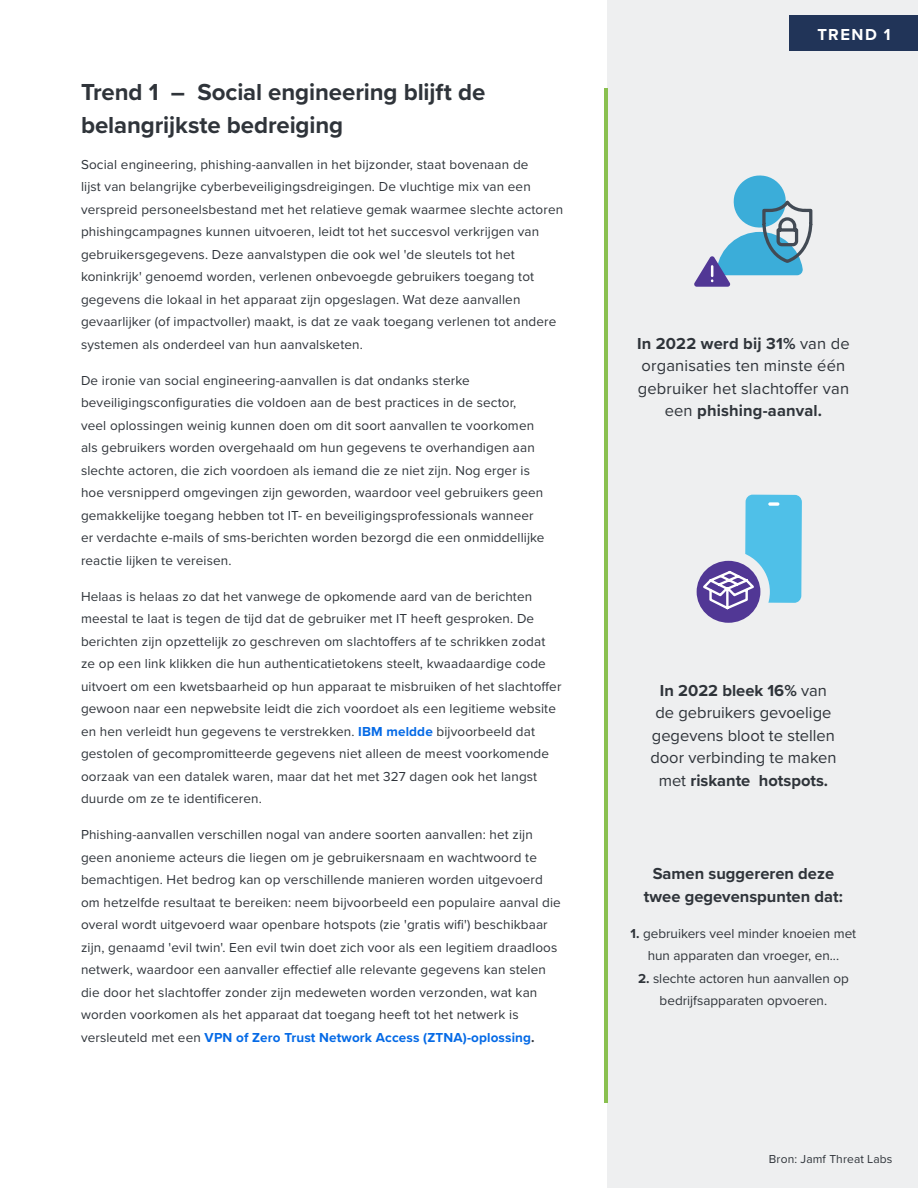
<style>
.page{position:relative;width:918px;height:1188px;background:#fff}
.page>*{position:absolute;margin:0;border:0;box-sizing:border-box;transform-origin:0 0}
.H3_Section_header-US{font:700 24px/33px "Proxima Nova";letter-spacing:-.005em;color:#2f343a}
.t1{font:16.5px/22.5px "Proxima Nova";color:#2f343a;text-align:center}
.t2{font:700 16.5px/22.5px "Proxima Nova";color:#2f343a;text-align:center}
.H3_Section_header-US-2{font:700 16.5px "Proxima Nova";letter-spacing:.09em;color:#fff}
.body{font:13.5px/22.5px "Proxima Nova";letter-spacing:.01em;color:#2f343a}
.t3{font:12px "Proxima Nova";letter-spacing:.01em;color:#2f343a}
.s1{font-weight:700;color:#056ae6}
.s2{font-weight:700}
</style>
<div class="page">
<div style="left:608px;top:0;width:310px;height:1188px;background:#eeeff0"></div>
<div style="left:697px;top:561px;width:63px;height:62px;background:#513795;border-radius:50%"></div>
<svg style="left:700px;top:495px;width:102px;height:116px"></svg>
<hr style="left:604px;top:89px;width:4px;height:1014px;background:#8ac050">
<div style="left:789px;top:15px;width:129px;height:36px;background:#213458"></div>
<svg style="left:694px;top:175px;width:119px;height:112px"></svg>
<h3 class="H3_Section_header-US" style="left:81px;top:75px;width:406px">Trend 1 – Social engineering blijft de belangrijkste bedreiging</h3>
<p class="body" style="left:81px;top:153px;width:484px">Social engineering, phishing-aanvallen in het bijzonder, staat bovenaan de<br>lijst van belangrijke cyberbeveiligingsdreigingen. De vluchtige mix van een verspreid personeelsbestand met het relatieve gemak waarmee slechte actoren phishingcampagnes kunnen uitvoeren, leidt tot het succesvol verkrijgen van gebruikersgegevens. Deze aanvalstypen die ook wel 'de sleutels tot het koninkrijk' genoemd worden, verlenen onbevoegde gebruikers toegang tot gegevens die lokaal in het apparaat zijn opgeslagen. Wat deze aanvallen gevaarlijker (of impactvoller) maakt, is dat ze vaak toegang verlenen tot andere systemen als onderdeel van hun aanvalsketen.</p>
<p class="body" style="left:81px;top:369px;width:465px">De ironie van social engineering-aanvallen is dat ondanks sterke beveiligingsconfiguraties die voldoen aan de best practices in de sector, veel oplossingen weinig kunnen doen om dit soort aanvallen te voorkomen als gebruikers worden overgehaald om hun gegevens te overhandigen aan slechte actoren, die zich voordoen als iemand die ze niet zijn. Nog erger is hoe versnipperd omgevingen zijn geworden, waardoor veel gebruikers geen gemakkelijke toegang hebben tot IT- en beveiligingsprofessionals wanneer er verdachte e-mails of sms-berichten worden bezorgd die een onmiddellijke reactie lijken te vereisen.</p>
<p class="body" style="left:81px;top:585px;width:482px">Helaas is helaas zo dat het vanwege de opkomende aard van de berichten meestal te laat is tegen de tijd dat de gebruiker met IT heeft gesproken. De berichten zijn opzettelijk zo geschreven om slachtoffers af te schrikken zodat ze op een link klikken die hun authenticatietokens steelt, kwaadaardige code uitvoert om een kwetsbaarheid op hun apparaat te misbruiken of het slachtoffer gewoon naar een nepwebsite leidt die zich voordoet als een legitieme website en hen verleidt hun gegevens te verstrekken. <span class="s1">IBM meldde</span> bijvoorbeeld dat gestolen of gecompromitteerde gegevens niet alleen de meest voorkomende oorzaak van een datalek waren, maar dat het met 327 dagen ook het langst duurde om ze te identificeren.</p>
<p class="body" style="left:81px;top:823px;width:481px">Phishing-aanvallen verschillen nogal van andere soorten aanvallen: het zijn geen anonieme acteurs die liegen om je gebruikersnaam en wachtwoord te bemachtigen. Het bedrog kan op verschillende manieren worden uitgevoerd om hetzelfde resultaat te bereiken: neem bijvoorbeeld een populaire aanval die overal wordt uitgevoerd waar openbare hotspots (zie 'gratis wifi') beschikbaar zijn, genaamd 'evil twin'. Een evil twin doet zich voor als een legitiem draadloos netwerk, waardoor een aanvaller effectief alle relevante gegevens kan stelen die door het slachtoffer zonder zijn medeweten worden verzonden, wat kan worden voorkomen als het apparaat dat toegang heeft tot het netwerk is versleuteld met een <span class="s1">VPN of Zero Trust Network Access (ZTNA)-oplossing</span><span class="s2">.</span></p>
<h3 class="H3_Section_header-US-2" style="left:818px;top:22px;width:75px">TREND 1</h3>
<p class="t1" style="left:637px;top:332px;width:214px"><span class="s2">In 2022 werd bij 31%</span> van de organisaties ten minste één gebruiker het slachtoffer van een <span class="s2">phishing-aanval.</span></p>
<p class="t1" style="left:650px;top:678px;width:188px"><span class="s2">In 2022 bleek 16%</span> van de gebruikers gevoelige gegevens bloot te stellen door verbinding te maken met <span class="s2">riskante hotspots.</span></p>
<p class="t2" style="left:644px;top:862px;width:200px">Samen suggereren deze twee gegevenspunten dat:</p>
<p class="body" style="left:631px;top:921px;width:227px;text-align:center"><span class="s2">1.</span> gebruikers veel minder knoeien met hun apparaten dan vroeger, en...</p>
<p class="body" style="left:638px;top:966px;width:212px;text-align:center"><span class="s2">2.</span> slechte actoren hun aanvallen op bedrijfsapparaten opvoeren.</p>
<p class="t3" style="left:769px;top:1150px;width:125px">Bron: Jamf Threat Labs</p>
</div>
